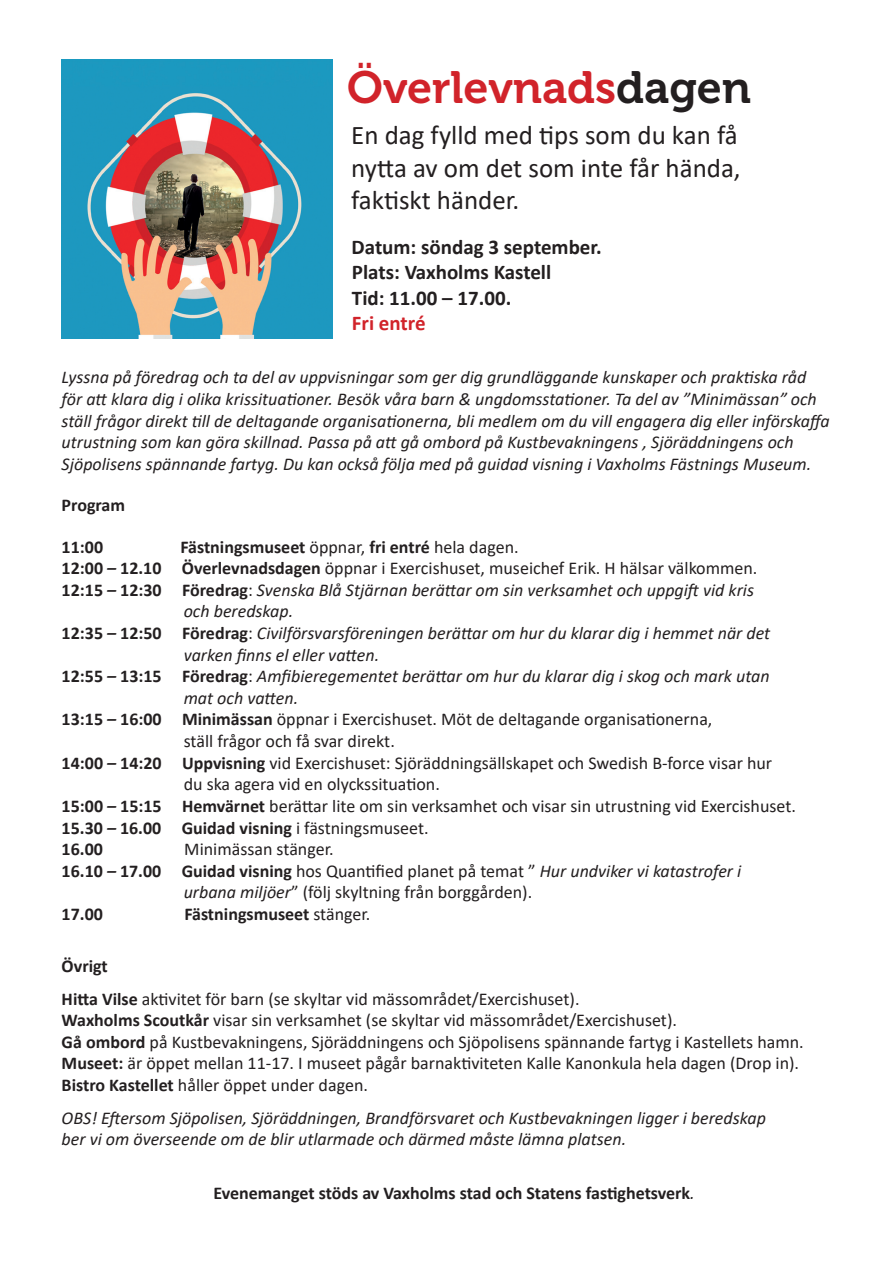
<style>
.page{position:relative;width:893px;height:1263px;background:#fff}
.page>*{position:absolute;margin:0;border:0;box-sizing:border-box;transform-origin:0 0}
.t1{font:45px "Museo 700";color:#d1232a}
.t2{font:27px/32.4px "Calibri";color:#231f20;text-align:justify}
.t3{font:700 21px/25.2px "Calibri";color:#231f20}
.t4{font:700 21px "Calibri";color:#d1232a}
.t5{font:italic 18px/21.6px "Calibri";color:#231f20}
.t6{font:18px/21.6px "Calibri";color:#231f20}
.t7{font:700 18px/21.6px "Calibri";color:#231f20}
.s1{color:#231f20}
.s2{font-weight:400}
.s3{font-weight:700}
.s4{font-weight:700;font-style:italic}
.s5{font-weight:700;font-style:normal}
.s6{font-style:normal}
.s7{font-style:italic}
.s8{font-weight:400;font-style:italic}
</style>
<div class="page">
<img style="left:62px;top:60px;width:271px;height:278px">
<p class="t1" style="left:347px;top:62px;width:405px">Överlevnads<span class="s1">dagen</span></p>
<p class="t2" style="left:351px;top:118px;width:391px">En dag fylld med tips som du kan få nytta av om det som inte får hända, faktiskt händer.</p>
<p class="t3" style="left:352px;top:234px;width:252px">Datum: söndag 3 september.</p>
<p class="t3" style="left:352px;top:259px;width:201px">Plats: Vaxholms Kastell<br>Tid: 11.00 – 17.00.</p>
<p class="t4" style="left:352px;top:308px;width:75px">Fri entré</p>
<p class="t5" style="left:62px;top:366px;width:769px">Lyssna på föredrag och ta del av uppvisningar som ger dig grundläggande kunskaper och praktiska råd för att klara dig i olika krissituationer. Besök våra barn &amp; ungdomsstationer. Ta del av ”Minimässan” och ställ frågor direkt till de deltagande organisationerna, bli medlem om du vill engagera dig eller införskaffa utrustning som kan göra skillnad. Passa på att gå ombord på Kustbevakningens , Sjöräddningens och Sjöpolisens spännande fartyg. Du kan också följa med på guidad visning i Vaxholms Fästnings Museum.</p>
<p class="t7" style="left:62px;top:494px;width:65px">Program</p>
<p class="t7" style="left:62px;top:536px;width:43px">11:00</p>
<p class="t7" style="left:180px;top:536px;width:340px">Fästningsmuseet <span class="s2">öppnar,</span> fri entré <span class="s2">hela dagen.</span></p>
<p class="t6" style="left:62px;top:557px;width:697px"><span class="s3">12:00</span> <span class="s4">–</span> <span class="s3">12.10 Överlevnadsdagen</span> öppnar i Exercishuset, museichef Erik. H hälsar välkommen.</p>
<p class="t5" style="left:184px;top:578px;width:572px;text-indent:-122px"><span class="s5">12:15</span> <span class="s3">–</span> <span class="s5">12:30 Föredrag</span><span class="s6">:</span> Svenska Blå Stjärnan berättar om sin verksamhet och uppgift vid kris och beredskap.</p>
<p class="t5" style="left:184px;top:621px;width:588px;text-indent:-122px"><span class="s5">12:35</span> <span class="s3">–</span> <span class="s5">12:50 Föredrag</span><span class="s6">:</span> Civilförsvarsföreningen berättar om hur du klarar dig i hemmet när det varken finns el eller vatten.</p>
<p class="t5" style="left:184px;top:665px;width:587px;text-indent:-122px"><span class="s5">12:55</span> <span class="s3">–</span> <span class="s5">13:15 Föredrag</span><span class="s6">:</span> Amfibieregementet berättar om hur du klarar dig i skog och mark utan mat och vatten.</p>
<p class="t6" style="left:184px;top:708px;width:530px;text-indent:-122px"><span class="s3">13:15</span> <span class="s4">–</span> <span class="s3">16:00 Minimässan</span> öppnar i Exercishuset. Möt de deltagande organisationerna, ställ frågor och få svar direkt.</p>
<p class="t6" style="left:62px;top:751px;width:712px"><span class="s3">14:00</span> <span class="s4">–</span> <span class="s3">14:20 Uppvisning</span> vid Exercishuset: Sjöräddningsällskapet och Swedish B-force visar hur</p>
<p class="t6" style="left:184px;top:773px;width:258px">du ska agera vid en olyckssituation.</p>
<p class="t6" style="left:62px;top:795px;width:736px"><span class="s3">15:00</span> <span class="s4">–</span> <span class="s3">15:15 Hemvärnet</span> berättar lite om sin verksamhet och visar sin utrustning vid Exercishuset.</p>
<p class="t7" style="left:62px;top:816px;width:368px">15.30 <span class="s7">–</span> 16.00 Guidad visning <span class="s2">i fästningsmuseet.<br></span>16.00</p>
<p class="t6" style="left:184px;top:838px;width:151px">Minimässan stänger.</p>
<p class="t6" style="left:184px;top:859px;width:559px;text-indent:-122px"><span class="s3">16.10</span> <span class="s4">–</span> <span class="s3">17.00 Guidad visning</span> hos Quantified planet på temat ” <span class="s7">Hur undviker vi katastrofer i urbana miljöer</span>” (följ skyltning från borggården).</p>
<p class="t7" style="left:62px;top:903px;width:43px">17.00</p>
<p class="t7" style="left:184px;top:903px;width:188px">Fästningsmuseet <span class="s2">stänger.</span></p>
<p class="t7" style="left:62px;top:955px;width:48px">Övrigt</p>
<p class="t6" style="left:62px;top:987px;width:617px"><span class="s3">Hitta Vilse</span> aktivitet för barn (se skyltar vid mässområdet/Exercishuset).<br><span class="s3">Waxholms Scoutkår</span> visar sin verksamhet (se skyltar vid mässområdet/Exercishuset).</p>
<p class="t6" style="left:62px;top:1030px;width:744px"><span class="s3">Gå ombord</span> på Kustbevakningens, Sjöräddningens och Sjöpolisens spännande fartyg i Kastellets hamn.<br><span class="s3">Museet:</span> är öppet mellan 11-17. I museet pågår barnaktiviteten Kalle Kanonkula hela dagen (Drop in).<br><span class="s3">Bistro Kastellet</span> håller öppet under dagen.</p>
<p class="t5" style="left:62px;top:1106px;width:706px">OBS! Eftersom Sjöpolisen, Sjöräddningen, Brandförsvaret och Kustbevakningen ligger i beredskap ber vi om överseende om de blir utlarmade och därmed måste lämna platsen.</p>
<p class="t7" style="left:213px;top:1182px;width:483px">Evenemanget stöds av Vaxholms stad och Statens fastighetsverk<span class="s8">.</span></p>
</div>
